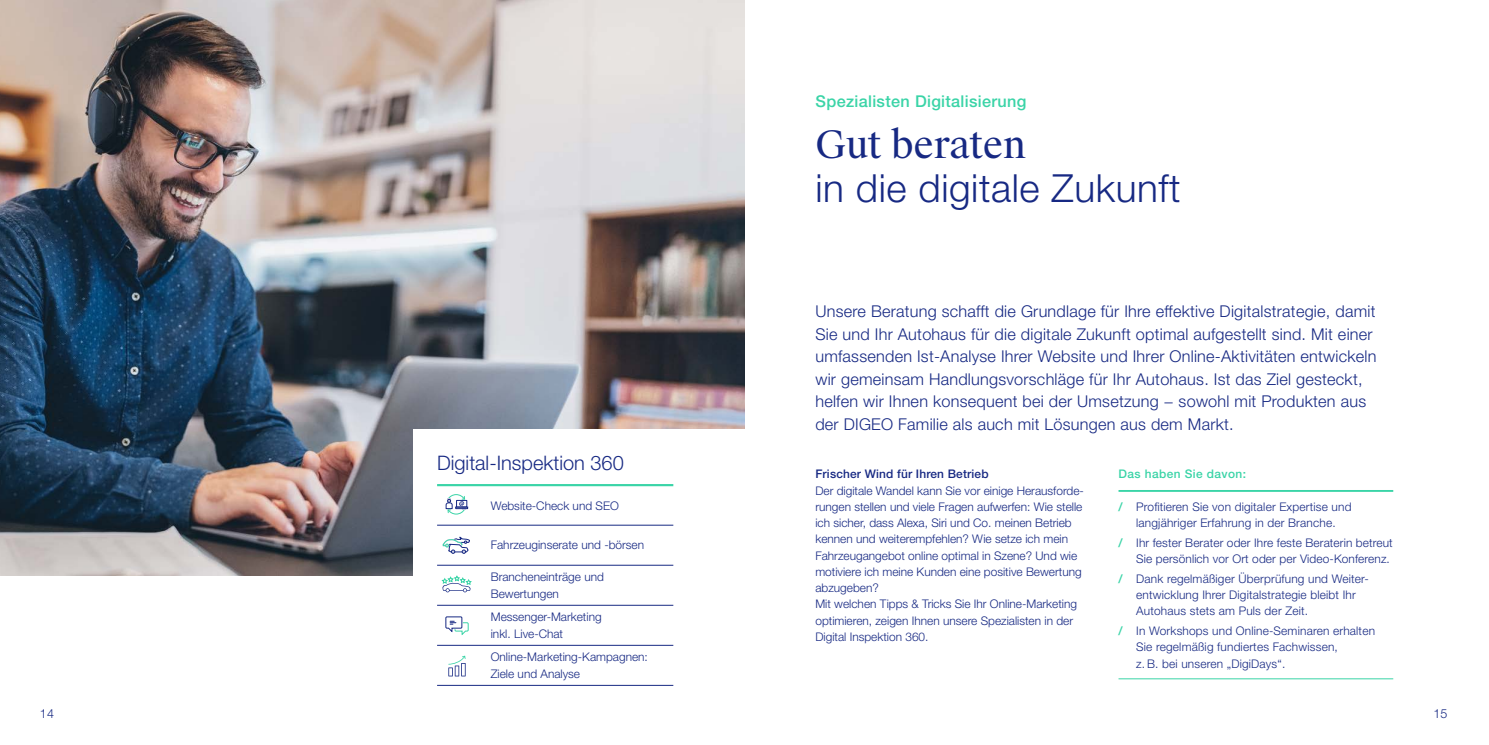
<style>
.page{position:relative;width:1489px;height:745px;background:#fff}
.page>*{position:absolute;margin:0;border:0;box-sizing:border-box;transform-origin:0 0}
.t1{font:300 38.75px "Helvetica Neue LT Std";letter-spacing:.015em;color:#172983}
.t2{font:37.5px "Suisse Works";letter-spacing:.005em;color:#172983}
.t3{font:300 20px "Helvetica Neue LT Std";color:#172983}
.t4{font:300 16.25px/22.5px "Helvetica Neue LT Std";letter-spacing:.015em;color:#172983}
.t5{font:500 16.25px "Helvetica Neue LT Std";letter-spacing:.02em;color:#3ad4a7}
.t6{font:300 12.5px "Helvetica Neue LT Std";color:#172983}
.t7{font:300 11.88px/16.2px "Helvetica Neue LT Std";color:#172983}
.t8{font:500 11.88px "Helvetica Neue LT Std";letter-spacing:.015em;color:#172983}
.t9{font:500 11.88px "Helvetica Neue LT Std";letter-spacing:.035em;color:#3ad4a7}
.s1{font-weight:500;color:#3ad4a7}
</style>
<div class="page">
<img style="left:0;top:0;width:744px;height:575px">
<hr style="left:1118px;top:678px;width:275px;height:1px;background:#3ad4a7">
<hr style="left:1118px;top:489px;width:275px;height:2px;background:#3ad4a7">
<div style="left:413px;top:429px;width:332px;height:315px;background:#fff"></div>
<hr style="left:437px;top:524px;width:236px;height:1px;background:#172983">
<hr style="left:437px;top:564px;width:236px;height:1px;background:#172983">
<hr style="left:437px;top:604px;width:236px;height:1px;background:#172983">
<hr style="left:437px;top:644px;width:236px;height:1px;background:#172983">
<hr style="left:437px;top:684px;width:236px;height:1px;background:#172983">
<hr style="left:437px;top:483px;width:236px;height:3px;background:#3ad4a7">
<svg style="left:448px;top:655px;width:17px;height:21px"></svg>
<svg style="left:445px;top:616px;width:24px;height:19px"></svg>
<svg style="left:441px;top:575px;width:31px;height:17px"></svg>
<svg style="left:445px;top:494px;width:23px;height:20px"></svg>
<svg style="left:442px;top:536px;width:28px;height:17px"></svg>
<h3 class="t5" style="left:815px;top:92px;width:212px">Spezialisten Digitalisierung</h3>
<h3 class="t3" style="left:437px;top:450px;width:188px">Digital-Inspektion 360</h3>
<p class="t7" style="left:491px;top:496px;width:130px">Website-Check und SEO</p>
<p class="t7" style="left:491px;top:536px;width:155px">Fahrzeuginserate und -börsen</p>
<p class="t7" style="left:491px;top:568px;width:115px">Brancheneinträge und<br>Bewertungen</p>
<p class="t7" style="left:491px;top:608px;width:112px">Messenger-Marketing inkl. Live-Chat</p>
<p class="t7" style="left:491px;top:648px;width:159px">Online-Marketing-Kampagnen:<br>Ziele und Analyse</p>
<h2 class="t2" style="left:815px;top:121px;width:212px">Gut beraten</h2>
<h1 class="t1" style="left:815px;top:164px;width:367px">in die digitale Zukunft</h1>
<p class="t4" style="left:815px;top:299px;width:562px">Unsere Beratung schafft die Grundlage für Ihre effektive Digitalstrategie, damit Sie und Ihr Autohaus für die digitale Zukunft optimal aufgestellt sind. Mit einer umfassenden Ist-Analyse Ihrer Website und Ihrer Online-Aktivitäten entwickeln wir gemeinsam Handlungsvorschläge für Ihr Autohaus. Ist das Ziel gesteckt, helfen wir Ihnen konsequent bei der Umsetzung − sowohl mit Produkten aus der DIGEO Familie als auch mit Lösungen aus dem Markt.</p>
<p class="t9" style="left:1118px;top:466px;width:129px">Das haben Sie davon:</p>
<p class="t7" style="left:1118px;top:497px;width:234px;text-align:center"><span class="s1">/</span> Profitieren Sie von digitaler Expertise und langjähriger Erfahrung in der Branche.</p>
<p class="t7" style="left:1118px;top:533px;width:276px;text-align:right"><span class="s1">/</span> Ihr fester Berater oder Ihre feste Beraterin betreut<br>Sie persönlich vor Ort oder per Video-Konferenz.</p>
<p class="t7" style="left:1136px;top:570px;width:233px;text-indent:-18px"><span class="s1">/</span> Dank regelmäßiger Überprüfung und Weiter&shy;entwicklung Ihrer Digitalstrategie bleibt Ihr<br>Autohaus stets am Puls der Zeit.</p>
<p class="t7" style="left:1136px;top:622px;width:240px;text-indent:-18px"><span class="s1">/</span> In Workshops und Online-Seminaren erhalten<br>Sie regelmäßig fundiertes Fachwissen,<br>z.B. bei unseren „DigiDays“.</p>
<p class="t8" style="left:815px;top:466px;width:175px">Frischer Wind für Ihren Betrieb</p>
<p class="t7" style="left:815px;top:481px;width:270px">Der digitale Wandel kann Sie vor einige Herausforde&shy;rungen stellen und viele Fragen aufwerfen: Wie stelle ich sicher, dass Alexa, Siri und Co. meinen Betrieb kennen und weiterempfehlen? Wie setze ich mein Fahrzeugangebot online optimal in Szene? Und wie motiviere ich meine Kunden eine positive Bewertung abzugeben?<br>Mit welchen Tipps &amp; Tricks Sie Ihr Online-Marketing optimieren, zeigen Ihnen unsere Spezialisten in der Digital Inspektion 360.</p>
<p class="t6" style="left:40px;top:705px;width:16px">14</p>
<p class="t6" style="left:1433px;top:705px;width:16px">15</p>
</div>
